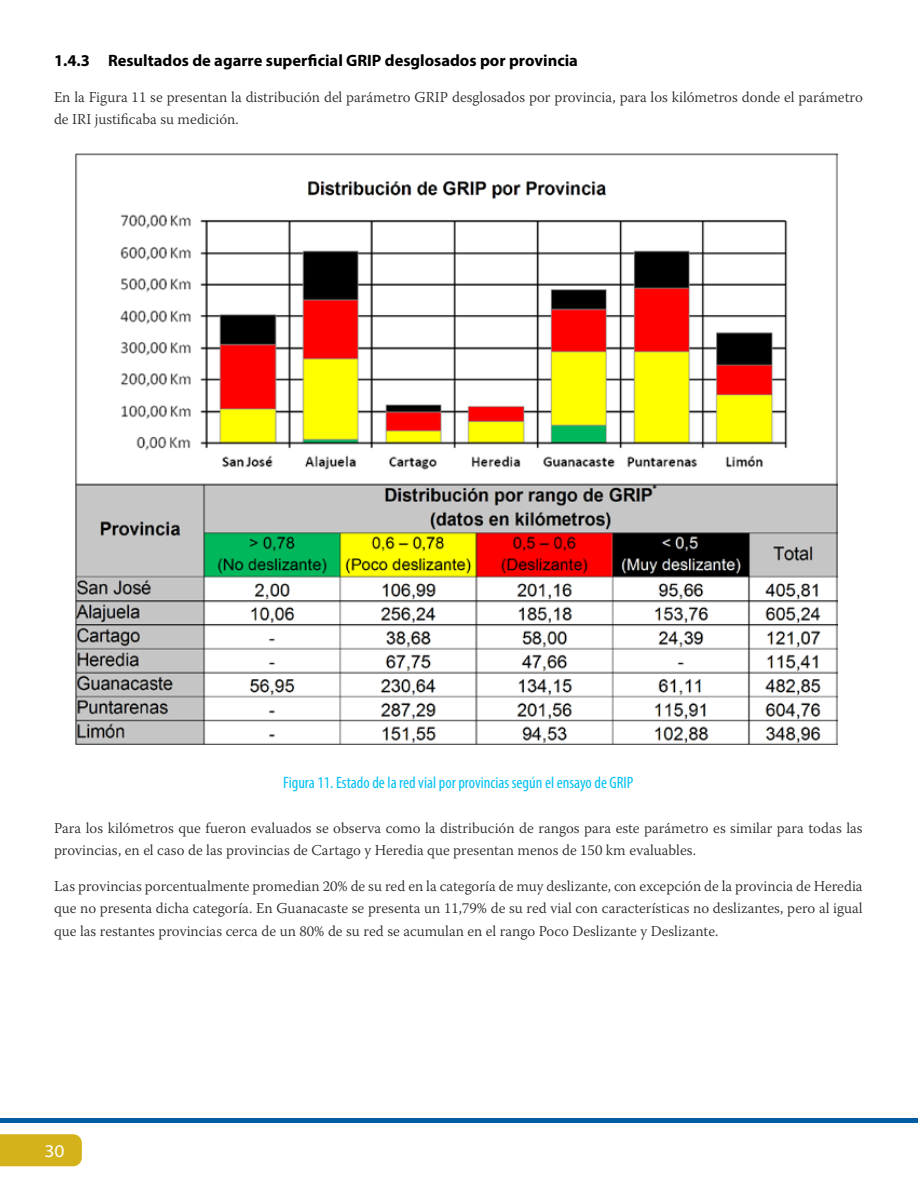
<style>
.page{position:relative;width:918px;height:1188px;background:#fff}
.page>*{position:absolute;margin:0;border:0;box-sizing:border-box;transform-origin:0 0}
.t1{font:semi-expanded 18px "Myriad Pro";color:#fff}
.t2{font:700 16.5px "Myriad Pro";color:#000}
.t3{font:condensed 16.5px "Myriad Pro";color:#00c0f3}
.t4{font:300 15px/22.5px "Warnock Pro";color:#292829}
</style>
<div class="page">
<div style="left:0;top:1134px;width:82px;height:32px;background:#d3b21b"></div>
<hr style="left:0;top:1119px;width:918px;height:4px;background:#005da4">
<img style="left:75px;top:153px;width:763px;height:591px">
<p class="t2" style="left:54px;top:50px;width:526px">1.4.3 Resultados de agarre superficial GRIP desglosados por provincia</p>
<p class="t4" style="left:54px;top:85px;width:810px">En la Figura 11 se presentan la distribución del parámetro GRIP desglosados por provincia, para los kilómetros donde el parámetro de IRI justificaba su medición.</p>
<p class="t3" style="left:283px;top:773px;width:352px">Figura 11. Estado de la red vial por provincias según el ensayo de GRIP</p>
<p class="t4" style="left:54px;top:817px;width:810px">Para los kilómetros que fueron evaluados se observa como la distribución de rangos para este parámetro es similar para todas las provincias, en el caso de las provincias de Cartago y Heredia que presentan menos de 150 km evaluables.</p>
<p class="t4" style="left:54px;top:874px;width:810px;text-align:justify">Las provincias porcentualmente promedian 20% de su red en la categoría de muy deslizante, con excepción de la provincia de Heredia que no presenta dicha categoría. En Guanacaste se presenta un 11,79% de su red vial con características no deslizantes, pero al igual que las restantes provincias cerca de un 80% de su red se acumulan en el rango Poco Deslizante y Deslizante.</p>
<p class="t1" style="left:44px;top:1141px;width:22px">30</p>
</div>
